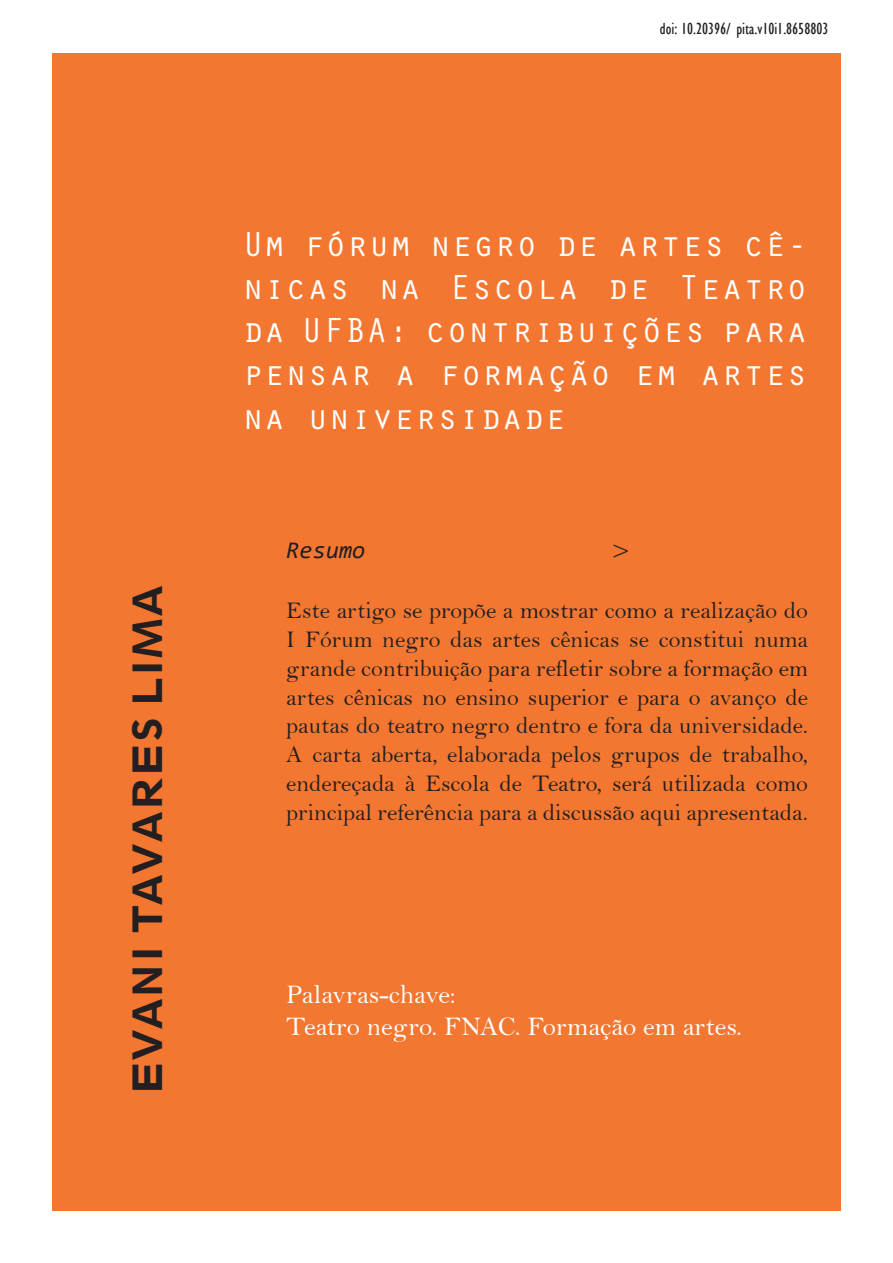
<style>
.page{position:relative;width:893px;height:1263px;background:#fff}
.page>*{position:absolute;margin:0;border:0;box-sizing:border-box;transform-origin:0 0}
.t1{font:800 37.8px "Geometric 212 BT";color:#231f20}
.t2{font:36px/43.2px "Orator Std";color:#fff;text-align:justify}
.t3{font:27px/32.4px "Bell";color:#fff}
.t4{font:27px "Bell";color:#231f20}
.t5{font:24px/28.8px "Bell";color:#231f20;text-align:justify}
.t6{font:italic 24px "Consolas";color:#231f20}
.t7{font:condensed 16.5px "Gill Sans";color:#231f20}
</style>
<div class="page">
<div style="left:52px;top:53px;width:789px;height:1158px;background:#f37730"></div>
<h1 class="t1" style="left:123px;top:1095px;width:512px;rotate:-90deg">EVANI TAVARES LIMA</h1>
<p class="t7" style="left:660px;top:19px;width:170px">doi: 10.20396/ pita.v10i1.8658803</p>
<h2 class="t2" style="left:242px;top:221px;width:567px">Um fórum negro de artes cê&shy;nicas na Escola de Teatro da UFBA: contribuições para pensar a formação em artes na universidade</h2>
<p class="t6" style="left:286px;top:534px;width:81px">Resumo</p>
<p class="t4" style="left:612px;top:533px;width:20px">&gt;</p>
<p class="t5" style="left:286px;top:596px;width:523px">Este artigo se propõe a mostrar como a realização do I Fórum negro das artes cênicas se constitui numa grande contribuição para refletir sobre a formação em artes cênicas no ensino superior e para o avanço de pautas do teatro negro dentro e fora da universidade.<br>A carta aberta, elaborada pelos grupos de trabalho, endereçada à Escola de Teatro, será utilizada como principal referência para a discussão aqui apresentada.</p>
<p class="t3" style="left:286px;top:978px;width:457px">Palavras-chave:<br>Teatro negro. FNAC. Formação em artes.</p>
</div>
